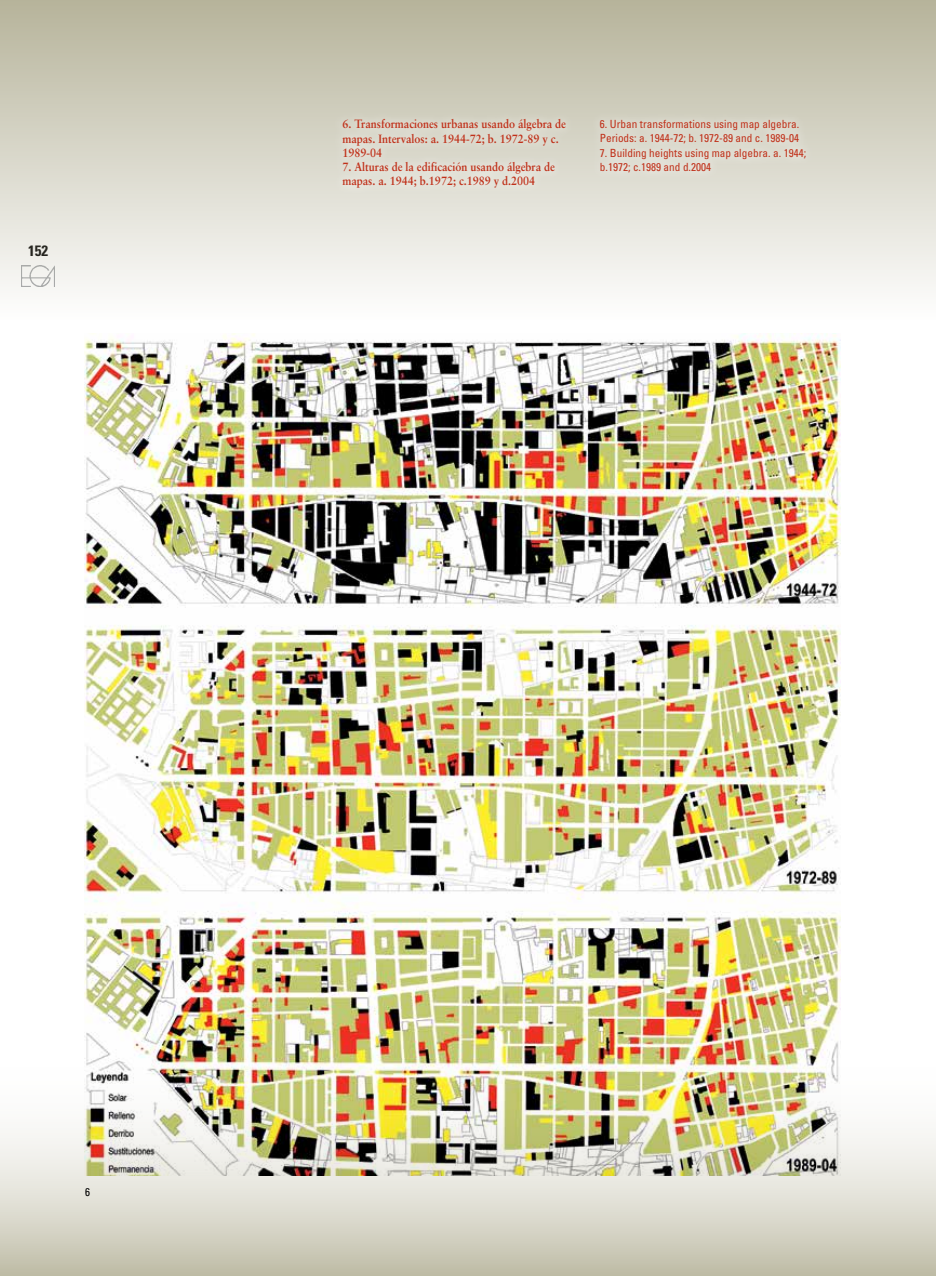
<style>
.page{position:relative;width:936px;height:1276px;background:#fff}
.page>*{position:absolute;margin:0;border:0;box-sizing:border-box;transform-origin:0 0}
.t1{font:700 condensed 15px "Univers";color:#000}
.t2{font:700 12px/14.2px "Sabon";color:#c03019;scale:.9 1}
.t3{font:condensed 11.25px/14.2px "Univers";color:#c03019}
.t4{font:condensed 11.25px "Univers";color:#000}
</style>
<div class="page">
<div style="left:0;top:0;width:935px;height:319px;background:linear-gradient(to bottom,#b6b39a,#fdfdfd)"></div>
<div style="left:0;top:1055px;width:935px;height:221px;background:linear-gradient(to bottom,#fff,#c8c6b3)"></div>
<div style="left:333px;top:110px;width:241px;height:87px;background:linear-gradient(to bottom,#d4d3c4,#e5e4db)"></div>
<div style="left:591px;top:111px;width:223px;height:70px;background:linear-gradient(to bottom,#d6d4c6,#e1e0d6)"></div>
<img style="left:84px;top:333px;width:756px;height:842px">
<p class="t1" style="left:28px;top:242px;width:21px">152</p>
<p class="t2" style="left:342px;top:117px;width:250px">6. Transformaciones urbanas usando álgebra de mapas. Intervalos: a. 1944-72; b. 1972-89 y c.<br>1989-04</p>
<p class="t2" style="left:342px;top:159px;width:238px">7. Alturas de la edificación usando álgebra de mapas. a. 1944; b.1972; c.1989 y d.2004</p>
<p class="t3" style="left:600px;top:117px;width:201px">6. Urban transformations using map algebra.<br>Periods: a. 1944-72; b. 1972-89 and c. 1989-04</p>
<p class="t3" style="left:600px;top:145px;width:208px">7. Building heights using map algebra. a. 1944; b.1972; c.1989 and d.2004</p>
<p class="t4" style="left:85px;top:1185px;width:6px">6</p>
</div>
